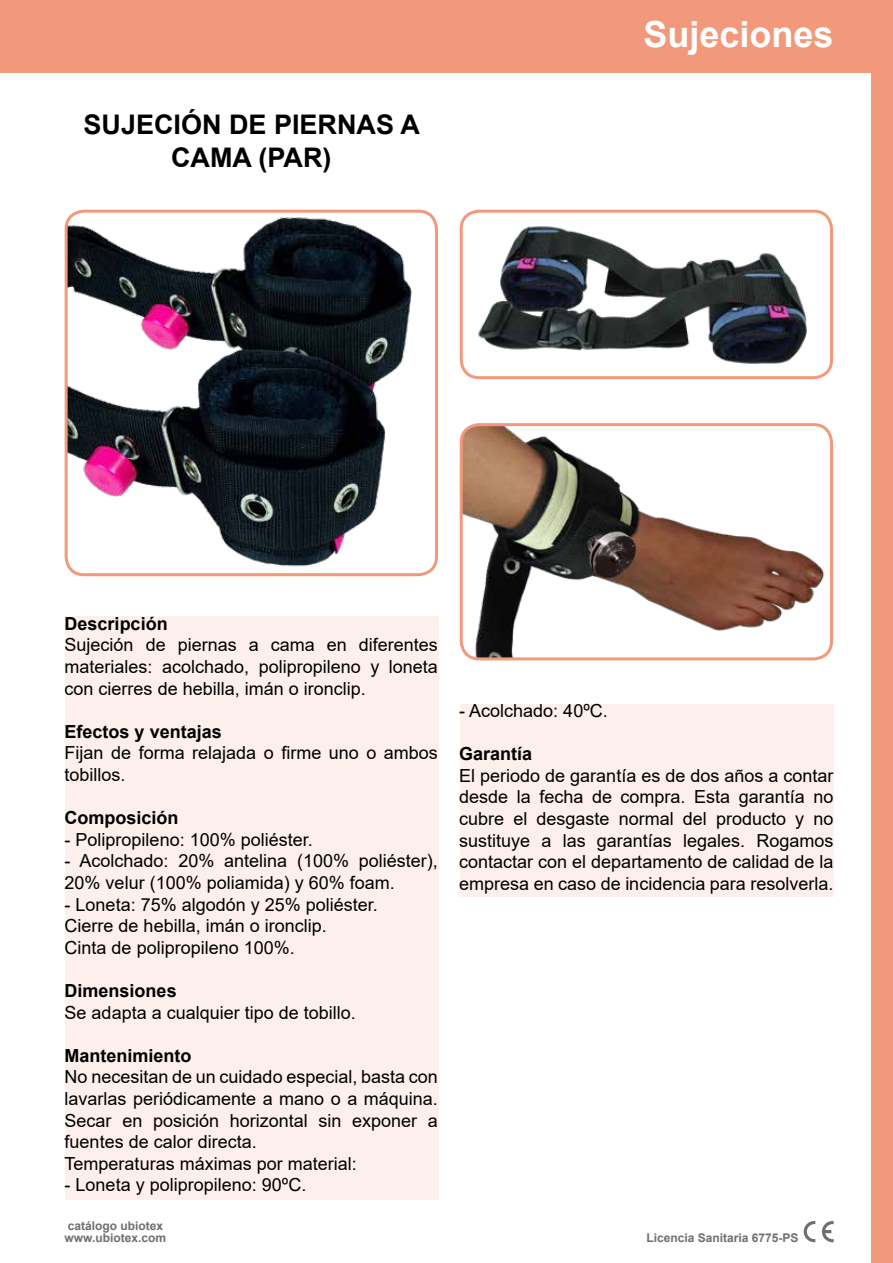
<style>
.page{position:relative;width:893px;height:1263px;background:#fff}
.page>*{position:absolute;margin:0;border:0;box-sizing:border-box;transform-origin:0 0}
.t1{font:700 36px "Arial";color:#fff}
.t2{font:700 27px/32.4px "Arial";color:#000;text-align:center}
.t3{font:18px/21.6px "Arial";color:#000}
.t4{font:700 18px "Arial";color:#000}
.t5{font:700 12px/12px "Arial";color:#706f6f}
</style>
<div class="page">
<div style="left:65px;top:617px;width:373px;height:582px;background:#fdefeb"></div>
<div style="left:460px;top:704px;width:373px;height:192px;background:#fdefeb"></div>
<div style="left:872px;top:0;width:21px;height:1263px;background:#f3997b"></div>
<div style="left:0;top:0;width:893px;height:72px;background:#f3997b"></div>
<svg style="left:804px;top:1221px;width:11px;height:21px"></svg>
<svg style="left:822px;top:1221px;width:12px;height:21px"></svg>
<img style="left:459px;top:210px;width:374px;height:170px">
<img style="left:65px;top:210px;width:373px;height:367px">
<div style="left:460px;top:210px;width:373px;height:169px;border:3px solid #f3997b;border-radius:18px"></div>
<img style="left:461px;top:427px;width:370px;height:232px">
<div style="left:460px;top:423px;width:373px;height:237px;border:3px solid #f3997b;border-radius:18px"></div>
<div style="left:65px;top:210px;width:373px;height:366px;border:3px solid #f3997b;border-radius:18px"></div>
<h2 class="t2" style="left:84px;top:109px;width:338px">SUJECIÓN DE PIERNAS A<br>CAMA (PAR)</h2>
<h1 class="t1" style="left:643px;top:9px;width:192px">Sujeciones</h1>
<p class="t4" style="left:65px;top:611px;width:105px">Descripción</p>
<p class="t3" style="left:65px;top:634px;width:375px;text-align:justify">Sujeción de piernas a cama en diferentes materiales: acolchado, polipropileno y loneta con cierres de hebilla, imán o ironclip.</p>
<p class="t4" style="left:65px;top:719px;width:159px">Efectos y ventajas</p>
<p class="t3" style="left:65px;top:742px;width:375px">Fijan de forma relajada o firme uno o ambos tobillos.</p>
<p class="t4" style="left:65px;top:805px;width:116px">Composición</p>
<p class="t3" style="left:65px;top:828px;width:250px">- Polipropileno: 100% poliéster.</p>
<p class="t3" style="left:65px;top:850px;width:375px">- Acolchado: 20% antelina (100% poliéster),<br>20% velur (100% poliamida) y 60% foam.</p>
<p class="t3" style="left:65px;top:893px;width:315px">- Loneta: 75% algodón y 25% poliéster.<br>Cierre de hebilla, imán o ironclip.<br>Cinta de polipropileno 100%.</p>
<p class="t4" style="left:65px;top:978px;width:114px">Dimensiones</p>
<p class="t3" style="left:65px;top:1001px;width:293px">Se adapta a cualquier tipo de tobillo.</p>
<p class="t4" style="left:65px;top:1043px;width:129px">Mantenimiento</p>
<p class="t3" style="left:65px;top:1066px;width:375px">No necesitan de un cuidado especial, basta con lavarlas periódicamente a mano o a máquina.<br>Secar en posición horizontal sin exponer a fuentes de calor directa.<br>Temperaturas máximas por material:</p>
<p class="t3" style="left:65px;top:1174px;width:243px">- Loneta y polipropileno: 90ºC.</p>
<p class="t5" style="left:65px;top:1219px;width:103px">catálogo ubiotex www.ubiotex.com</p>
<p class="t3" style="left:459px;top:700px;width:150px">- Acolchado: 40ºC.</p>
<p class="t4" style="left:459px;top:741px;width:75px">Garantía</p>
<p class="t3" style="left:459px;top:764px;width:376px;text-align:justify">El periodo de garantía es de dos años a contar desde la fecha de compra. Esta garantía no cubre el desgaste normal del producto y no sustituye a las garantías legales. Rogamos contactar con el departamento de calidad de la empresa en caso de incidencia para resolverla.</p>
<p class="t5" style="left:646px;top:1232px;width:154px">Licencia Sanitaria 6775-PS</p>
</div>
